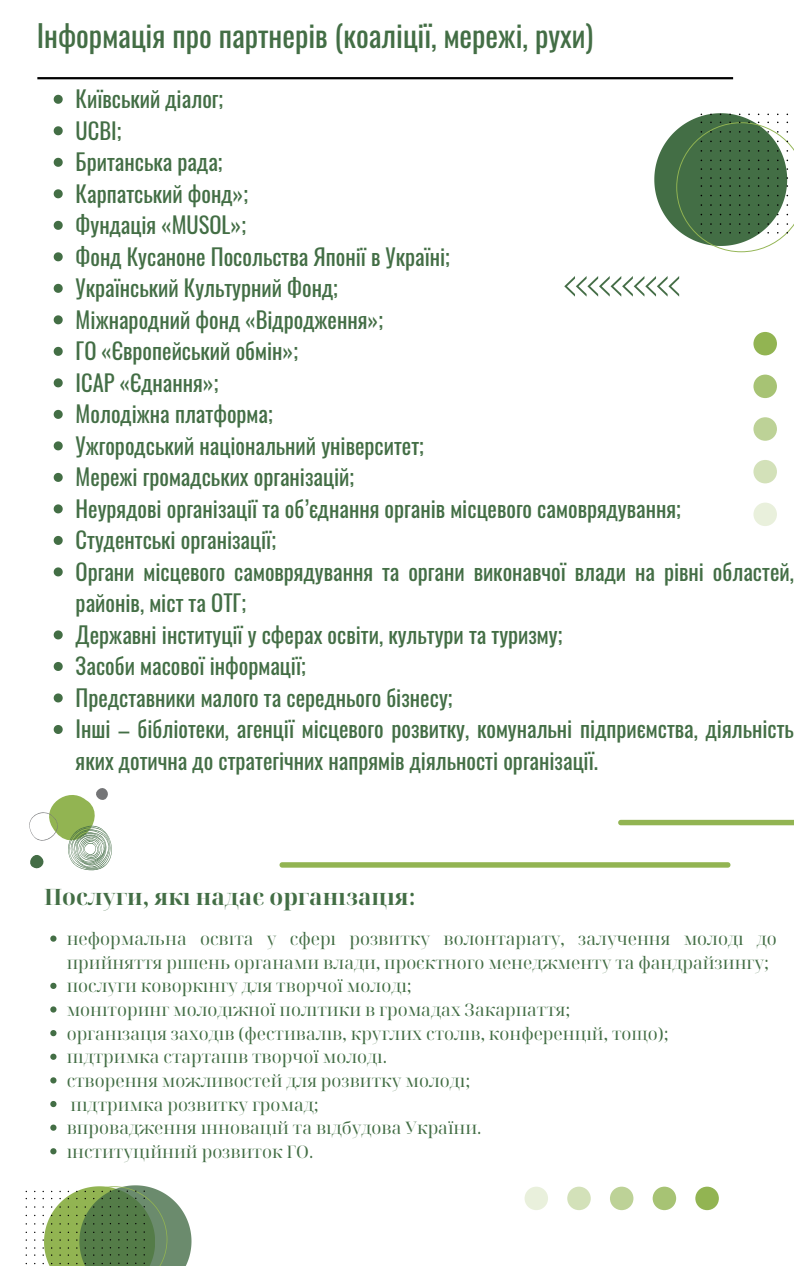
<style>
.page{position:relative;width:794px;height:1266px;background:#fff}
.page>*{position:absolute;margin:0;border:0;box-sizing:border-box;transform-origin:0 0}
.t1{font:30px "Oswald";color:#436e45}
.t2{font:22.5px/31.5px "Oswald";color:#436e45}
.t3{font:700 22.5px "Noto Serif Display";color:#436e45}
.t4{font:17.25px/23.6px "Noto Serif Display";color:#436e45}
</style>
<div class="page">
<svg style="left:50px;top:935px;width:6px;height:6px"></svg>
<svg style="left:50px;top:982px;width:6px;height:7px"></svg>
<svg style="left:50px;top:1006px;width:6px;height:6px"></svg>
<svg style="left:50px;top:1030px;width:6px;height:6px"></svg>
<svg style="left:50px;top:1053px;width:6px;height:7px"></svg>
<svg style="left:50px;top:1077px;width:6px;height:6px"></svg>
<svg style="left:50px;top:1101px;width:6px;height:6px"></svg>
<svg style="left:50px;top:1124px;width:6px;height:6px"></svg>
<svg style="left:50px;top:1148px;width:6px;height:6px"></svg>
<hr style="left:37px;top:77px;width:695px;height:2px;background:#000">
<svg style="left:54px;top:95px;width:9px;height:9px"></svg>
<svg style="left:54px;top:126px;width:9px;height:9px"></svg>
<svg style="left:54px;top:158px;width:9px;height:9px"></svg>
<svg style="left:54px;top:189px;width:9px;height:9px"></svg>
<svg style="left:54px;top:221px;width:9px;height:9px"></svg>
<svg style="left:54px;top:252px;width:9px;height:9px"></svg>
<svg style="left:54px;top:284px;width:9px;height:9px"></svg>
<svg style="left:54px;top:315px;width:9px;height:9px"></svg>
<svg style="left:54px;top:347px;width:9px;height:9px"></svg>
<svg style="left:54px;top:378px;width:9px;height:9px"></svg>
<svg style="left:54px;top:410px;width:9px;height:9px"></svg>
<svg style="left:54px;top:441px;width:9px;height:9px"></svg>
<svg style="left:54px;top:473px;width:9px;height:9px"></svg>
<svg style="left:54px;top:504px;width:9px;height:9px"></svg>
<svg style="left:54px;top:536px;width:9px;height:9px"></svg>
<svg style="left:54px;top:567px;width:9px;height:9px"></svg>
<svg style="left:54px;top:630px;width:9px;height:9px"></svg>
<svg style="left:54px;top:662px;width:9px;height:9px"></svg>
<svg style="left:54px;top:693px;width:9px;height:9px"></svg>
<svg style="left:54px;top:725px;width:9px;height:9px"></svg>
<svg style="left:654px;top:113px;width:139px;height:139px"></svg>
<svg style="left:29px;top:788px;width:83px;height:82px"></svg>
<svg style="left:279px;top:862px;width:451px;height:5px;background:#96b759"></svg>
<svg style="left:618px;top:820px;width:175px;height:5px"></svg>
<div style="left:753px;top:374px;width:23px;height:24px;background:#a7c374;border-radius:50%"></div>
<div style="left:753px;top:417px;width:23px;height:24px;background:#bdd297;border-radius:50%"></div>
<div style="left:753px;top:460px;width:23px;height:23px;background:#d3e1b9;border-radius:50%"></div>
<div style="left:753px;top:502px;width:23px;height:24px;background:#e9f0dc;border-radius:50%"></div>
<div style="left:753px;top:332px;width:23px;height:23px;background:#92b452;border-radius:50%"></div>
<svg style="left:564px;top:276px;width:114px;height:21px"></svg>
<svg style="left:26px;top:1185px;width:165px;height:81px"></svg>
<svg style="left:652px;top:1186px;width:23px;height:24px"></svg>
<svg style="left:609px;top:1186px;width:24px;height:24px"></svg>
<div style="left:567px;top:1186px;width:23px;height:24px;background:#d3e1b9;border-radius:50%"></div>
<div style="left:524px;top:1186px;width:23px;height:24px;background:#e9f0dc;border-radius:50%"></div>
<div style="left:695px;top:1186px;width:23px;height:24px;background:#92b452;border-radius:50%"></div>
<p class="t1" style="left:37px;top:13px;width:558px">Інформація про партнерів (коаліції, мережі, рухи)</p>
<p class="t2" style="left:76px;top:82px;width:149px">Київський діалог;</p>
<p class="t2" style="left:76px;top:114px;width:48px">UCBI;</p>
<p class="t2" style="left:76px;top:145px;width:148px">Британська рада;</p>
<p class="t2" style="left:76px;top:177px;width:174px">Карпатський фонд»;</p>
<p class="t2" style="left:76px;top:208px;width:172px">Фундація «MUSOL»;</p>
<p class="t2" style="left:76px;top:240px;width:376px">Фонд Кусаноне Посольства Японії в Україні;</p>
<p class="t2" style="left:76px;top:271px;width:264px">Український Культурний Фонд;</p>
<p class="t2" style="left:76px;top:303px;width:309px">Міжнародний фонд «Відродження»;</p>
<p class="t2" style="left:76px;top:334px;width:224px">ГО «Європейський обмін»;</p>
<p class="t2" style="left:76px;top:366px;width:144px">ІСАР «Єднання»;</p>
<p class="t2" style="left:76px;top:397px;width:199px">Молодіжна платформа;</p>
<p class="t2" style="left:76px;top:429px;width:349px">Ужгородський національний університет;</p>
<p class="t2" style="left:76px;top:460px;width:280px">Мережі громадських організацій;</p>
<p class="t2" style="left:76px;top:492px;width:606px">Неурядові організації та об’єднання органів місцевого самоврядування;</p>
<p class="t2" style="left:76px;top:523px;width:202px">Студентські організації;</p>
<p class="t2" style="left:76px;top:555px;width:719px">Органи місцевого самоврядування та органи виконавчої влади на рівні областей, районів, міст та ОТГ;</p>
<p class="t2" style="left:76px;top:618px;width:488px">Державні інституції у сферах освіти, культури та туризму;</p>
<p class="t2" style="left:76px;top:649px;width:232px">Засоби масової інформації;</p>
<p class="t2" style="left:76px;top:681px;width:378px">Представники малого та середнього бізнесу;</p>
<p class="t2" style="left:76px;top:712px;width:719px">Інші – бібліотеки, агенції місцевого розвитку, комунальні підприємства, діяльність яких дотична до стратегічних напрямів діяльності організації.</p>
<p class="t3" style="left:44px;top:880px;width:373px">Послуги, які надає організація:</p>
<p class="t4" style="left:67px;top:926px;width:711px">неформальна освіта у сфері розвитку волонтаріату, залучення молоді до прийняття рішень органами влади, проєктного менеджменту та фандрайзингу;</p>
<p class="t4" style="left:67px;top:974px;width:346px">послуги коворкінгу для творчої молоді;</p>
<p class="t4" style="left:67px;top:997px;width:505px">моніторинг молодіжної політики в громадах Закарпаття;</p>
<p class="t4" style="left:67px;top:1021px;width:603px">організація заходів (фестивалів, круглих столів, конференцій, тощо);</p>
<p class="t4" style="left:67px;top:1044px;width:322px">підтримка стартапів творчої молоді.</p>
<p class="t4" style="left:67px;top:1068px;width:405px">створення можливостей для розвитку молоді;</p>
<p class="t4" style="left:71px;top:1092px;width:249px">підтримка розвитку громад;</p>
<p class="t4" style="left:67px;top:1115px;width:416px">впровадження інновацій та відбудова України.</p>
<p class="t4" style="left:67px;top:1139px;width:248px">інституційний розвиток ГО.</p>
</div>
